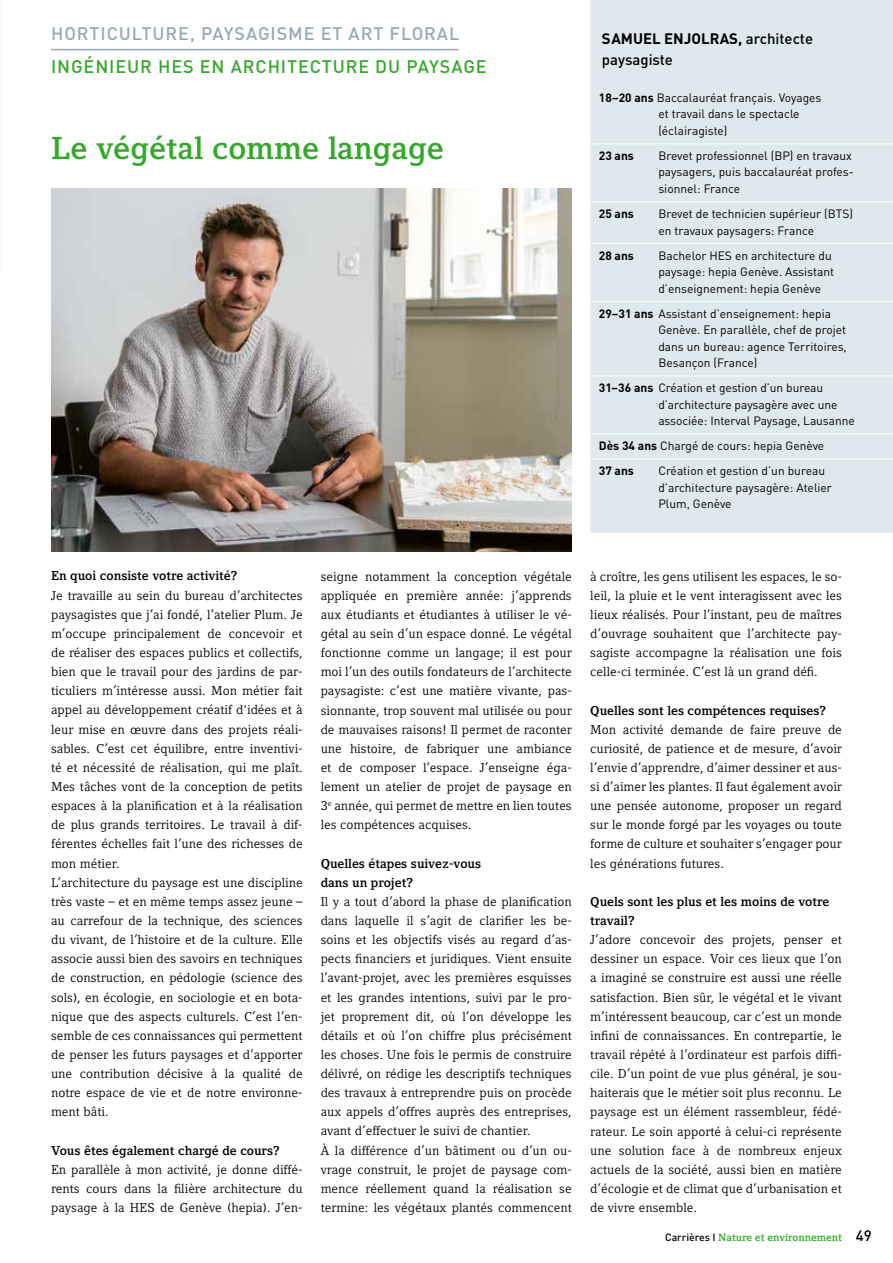
<style>
.page{position:relative;width:893px;height:1263px;background:#fff}
.page>*{position:absolute;margin:0;border:0;box-sizing:border-box;transform-origin:0 0}
.t1{font:700 31.5px "Compatil Letter LT";color:#34a82b}
.t2{font:500 18px "DIN";letter-spacing:.05em;color:#34a82b}
.t3{font:500 18px "DIN";letter-spacing:.05em;color:#98a9b1}
.t4{font:500 15px/21px "DIN";color:#000}
.t5{font:12.75px/19.2px "Compatil Letter LT";color:#000;text-align:justify}
.t6{font:700 12.75px/19.2px "Compatil Letter LT";color:#000}
.t7{font:12px/16.5px "DIN";color:#000}
.t8{font:700 12px "DIN";color:#000}
.t9{font:700 10.5px "Compatil Letter LT";color:#34a82b}
.s1{font-weight:700}
.s2{font-family:"DIN";font-weight:500;color:#000}
.s3{font-family:"DIN";font-weight:500;font-size:15px;color:#000}
</style>
<div class="page">
<div style="left:590px;top:0;width:303px;height:533px;background:#dfe8ec"></div>
<hr style="left:590px;top:143px;width:303px;height:1px;background:#fff">
<hr style="left:590px;top:201px;width:303px;height:1px;background:#fff">
<hr style="left:590px;top:243px;width:303px;height:1px;background:#fff">
<hr style="left:590px;top:301px;width:303px;height:1px;background:#fff">
<hr style="left:590px;top:375px;width:303px;height:1px;background:#fff">
<hr style="left:590px;top:433px;width:303px;height:1px;background:#fff">
<hr style="left:590px;top:458px;width:303px;height:1px;background:#fff">
<hr style="left:51px;top:49px;width:407px;height:1px;background:#98a9b1">
<img style="left:51px;top:188px;width:520px;height:364px">
<h2 class="t3" style="left:51px;top:22px;width:410px">HORTICULTURE, PAYSAGISME ET ART FLORAL</h2>
<h2 class="t2" style="left:51px;top:55px;width:437px">INGÉNIEUR HES EN ARCHITECTURE DU PAYSAGE</h2>
<h1 class="t1" style="left:51px;top:130px;width:394px">Le végétal comme langage</h1>
<p class="t4" style="left:602px;top:27px;width:213px"><span class="s1">SAMUEL ENJOLRAS,</span> architecte paysagiste</p>
<p class="t7" style="left:658px;top:89px;width:165px;text-indent:-60px"><span class="s1">18–20 ans</span> Baccalauréat français. Voyages et travail dans le spectacle (éclairagiste)</p>
<p class="t8" style="left:599px;top:148px;width:37px">23 ans</p>
<p class="t7" style="left:658px;top:147px;width:197px">Brevet professionnel (BP) en travaux paysagers, puis baccalauréat profes&shy;sionnel: France</p>
<p class="t8" style="left:599px;top:206px;width:37px">25 ans</p>
<p class="t7" style="left:658px;top:205px;width:196px">Brevet de technicien supérieur (BTS) en travaux paysagers: France</p>
<p class="t8" style="left:599px;top:247px;width:37px">28 ans</p>
<p class="t7" style="left:658px;top:247px;width:177px">Bachelor HES en architecture du paysage: hepia Genève. Assistant d’enseignement: hepia Genève</p>
<p class="t7" style="left:658px;top:305px;width:190px;text-indent:-60px"><span class="s1">29–31 ans</span> Assistant d’enseignement: hepia Genève. En parallèle, chef de projet dans un bureau: agence Territoires, Besançon (France)</p>
<p class="t7" style="left:658px;top:379px;width:198px;text-indent:-60px"><span class="s1">31–36 ans</span> Création et gestion d’un bureau d’architecture paysagère avec une associée: Interval Paysage, Lausanne</p>
<p class="t7" style="left:599px;top:433px;width:227px;line-height:25px"><span class="s1">Dès 34 ans</span> Chargé de cours: hepia Genève<br><span class="s1">37 ans</span></p>
<p class="t7" style="left:658px;top:462px;width:175px">Création et gestion d’un bureau d’architecture paysagère: Atelier<br>Plum, Genève</p>
<p class="t6" style="left:51px;top:566px;width:188px">En quoi consiste votre activité?</p>
<p class="t5" style="left:51px;top:585px;width:253px;text-align:left">Je travaille au sein du bureau d’architectes paysagistes que j’ai fondé, l’atelier Plum. Je m’occupe principalement de concevoir et de réaliser des espaces publics et collectifs, bien que le travail pour des jardins de par&shy;ticuliers m’intéresse aussi. Mon métier fait appel au développement créatif d'idées et à leur mise en œuvre dans des projets réali&shy;sables. C’est cet équilibre, entre inventivi&shy;té et nécessité de réalisation, qui me plaît.<br>Mes tâches vont de la conception de petits espaces à la planification et à la réalisation de plus grands territoires. Le travail à dif&shy;férentes échelles fait l’une des richesses de mon métier.<br>L’architecture du paysage est une discipline très vaste – et en même temps assez jeune – au carrefour de la technique, des sciences du vivant, de l’histoire et de la culture. Elle associe aussi bien des savoirs en techniques de construction, en pédologie (science des sols), en écologie, en sociologie et en bota&shy;nique que des aspects culturels. C’est l’en&shy;semble de ces connaissances qui permettent de penser les futurs paysages et d’apporter une contribution décisive à la qualité de notre espace de vie et de notre environne&shy;ment bâti.</p>
<p class="t6" style="left:51px;top:1140px;width:230px">Vous êtes également chargé de cours?</p>
<p class="t5" style="left:51px;top:1160px;width:253px">En parallèle à mon activité, je donne diffé&shy;rents cours dans la filière architecture du paysage à la HES de Genève (hepia). J’en-</p>
<p class="t5" style="left:321px;top:566px;width:253px">seigne notamment la conception végétale appliquée en première année: j’apprends aux étudiants et étudiantes à utiliser le vé&shy;gétal au sein d’un espace donné. Le végétal fonctionne comme un langage; il est pour moi l’un des outils fondateurs de l’architecte paysagiste: c’est une matière vivante, pas&shy;sionnante, trop souvent mal utilisée ou pour de mauvaises raisons! Il permet de raconter une histoire, de fabriquer une ambiance et de composer l’espace. J’enseigne éga&shy;lement un atelier de projet de paysage en 3<sup>e</sup> année, qui permet de mettre en lien toutes les compétences acquises.</p>
<p class="t6" style="left:321px;top:853px;width:162px">Quelles étapes suivez-vous dans un projet?</p>
<p class="t5" style="left:321px;top:892px;width:253px;text-align:left">Il y a tout d’abord la phase de planification dans laquelle il s’agit de clarifier les be&shy;soins et les objectifs visés au regard d’as&shy;pects financiers et juridiques. Vient ensuite l’avant-projet, avec les premières esquisses et les grandes intentions, suivi par le pro&shy;jet proprement dit, où l’on développe les détails et où l’on chiffre plus précisément les choses. Une fois le permis de construire délivré, on rédige les descriptifs techniques des travaux à entreprendre puis on procède aux appels d’offres auprès des entreprises, avant d’effectuer le suivi de chantier.<br>À la différence d’un bâtiment ou d’un ou&shy;vrage construit, le projet de paysage com&shy;mence réellement quand la réalisation se termine: les végétaux plantés commencent</p>
<p class="t5" style="left:590px;top:566px;width:253px">à croître, les gens utilisent les espaces, le so&shy;leil, la pluie et le vent interagissent avec les lieux réalisés. Pour l’instant, peu de maîtres d’ouvrage souhaitent que l’architecte pay&shy;sagiste accompagne la réalisation une fois celle-ci terminée. C’est là un grand défi.</p>
<p class="t6" style="left:590px;top:700px;width:237px">Quelles sont les compétences requises?</p>
<p class="t5" style="left:590px;top:719px;width:253px">Mon activité demande de faire preuve de curiosité, de patience et de mesure, d’avoir l’envie d’apprendre, d’aimer dessiner et aus&shy;si d’aimer les plantes. Il faut également avoir une pensée autonome, proposer un regard sur le monde forgé par les voyages ou toute forme de culture et souhaiter s’engager pour les générations futures.</p>
<p class="t6" style="left:590px;top:892px;width:240px">Quels sont les plus et les moins de votre travail?</p>
<p class="t5" style="left:590px;top:930px;width:253px">J’adore concevoir des projets, penser et dessiner un espace. Voir ces lieux que l’on a imaginé se construire est aussi une réelle satisfaction. Bien sûr, le végétal et le vivant m’intéressent beaucoup, car c’est un monde infini de connaissances. En contrepartie, le travail répété à l’ordinateur est parfois diffi&shy;cile. D’un point de vue plus général, je sou&shy;haiterais que le métier soit plus reconnu. Le paysage est un élément rassembleur, fédé&shy;rateur. Le soin apporté à celui-ci représente une solution face à de nombreux enjeux actuels de la société, aussi bien en matière d’écologie et de climat que d’urbanisation et de vivre ensemble.</p>
<p class="t9" style="left:665px;top:1231px;width:208px"><span class="s2">Carrières I</span> Nature et environnement <span class="s3">49</span></p>
</div>
